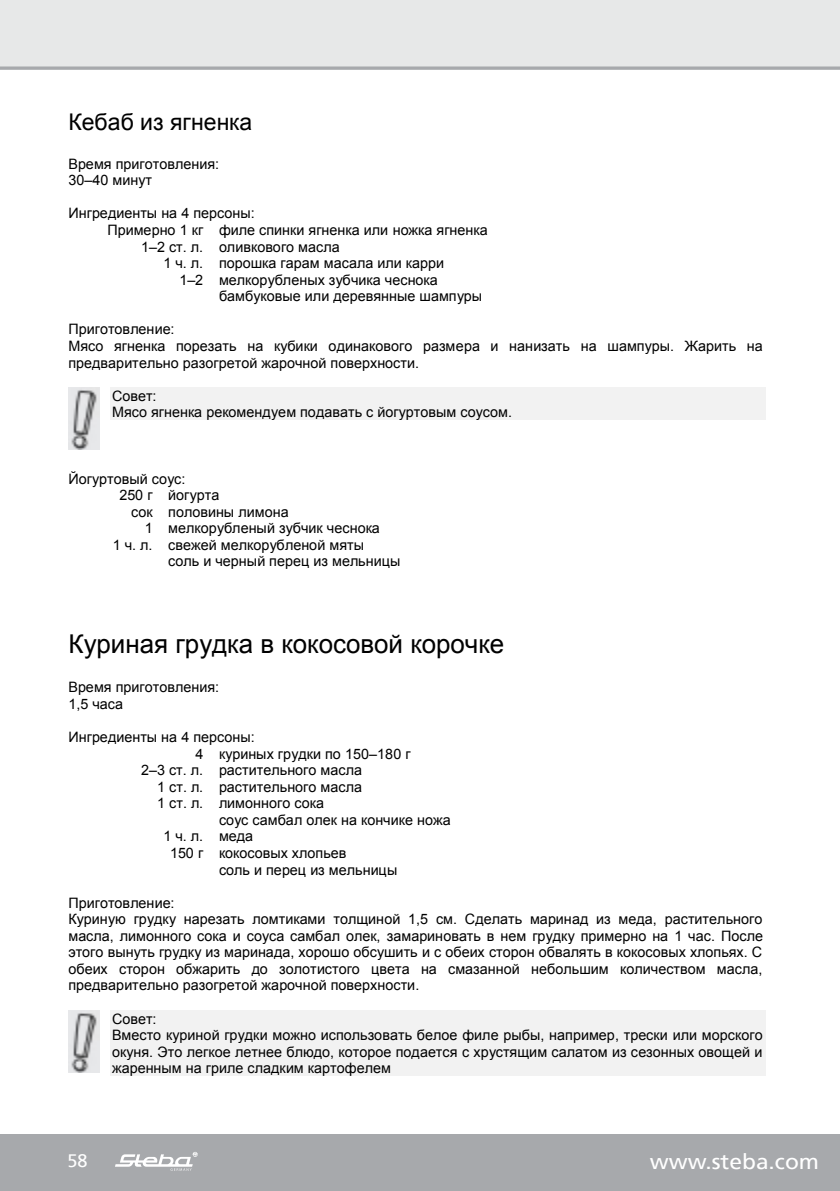
<style>
.page{position:relative;width:840px;height:1191px;background:#fff}
.page>*{position:absolute;margin:0;border:0;box-sizing:border-box;transform-origin:0 0}
.t1{font:26px "Arial";color:#000}
.t2{font:23px "Arial";color:#000}
.t3{font:21.2px "Frutiger";color:#fff;scale:1.07 1}
.t4{font:18px "Frutiger";color:#fff}
.t5{font:14.4px/16.6px "Arial";color:#000}
</style>
<div class="page">
<hr style="left:839px;top:0;width:1px;height:68px;background:#e7e8e8">
<div style="left:0;top:0;width:839px;height:68px;background:#e7e8e8"></div>
<hr style="left:839px;top:1134px;width:1px;height:57px;background:#a7a9ac">
<div style="left:0;top:1134px;width:839px;height:57px;background:#a7a9ac"></div>
<svg style="left:115px;top:1152px;width:82px;height:18px"></svg>
<svg style="left:0;top:66px;width:839px;height:4px;fill:#afb1b3"></svg>
<div style="left:110px;top:387px;width:655px;height:17px;background:#f2f2f2"></div>
<div style="left:110px;top:404px;width:655px;height:16px;background:#f2f2f2"></div>
<div style="left:110px;top:1010px;width:655px;height:17px;background:#f2f2f2"></div>
<div style="left:110px;top:1027px;width:655px;height:16px;background:#f2f2f2"></div>
<div style="left:110px;top:1043px;width:655px;height:17px;background:#f2f2f2"></div>
<div style="left:110px;top:1060px;width:655px;height:16px;background:#f2f2f2"></div>
<img style="left:69px;top:388px;width:30px;height:61px">
<img style="left:69px;top:1010px;width:30px;height:62px">
<h2 class="t2" style="left:68px;top:107px;width:185px">Кебаб из ягненка</h2>
<p class="t5" style="left:68px;top:155px;width:152px">Время приготовления:<br>30–40 минут</p>
<p class="t5" style="left:68px;top:205px;width:188px">Ингредиенты на 4 персоны:</p>
<p class="t5" style="left:107px;top:222px;width:382px">Примерно 1 кг филе спинки ягненка или ножка ягненка</p>
<p class="t5" style="left:141px;top:238px;width:200px">1–2 ст. л. оливкового масла</p>
<p class="t5" style="left:163px;top:255px;width:282px">1 ч. л. порошка гарам масала или карри</p>
<p class="t5" style="left:179px;top:271px;width:260px">1–2 мелкорубленых зубчика чеснока</p>
<p class="t5" style="left:219px;top:288px;width:264px">бамбуковые или деревянные шампуры</p>
<p class="t5" style="left:68px;top:321px;width:695px">Приготовление:<br>Мясо ягненка порезать на кубики одинакового размера и нанизать на шампуры. Жарить на предварительно разогретой жарочной поверхности.</p>
<p class="t5" style="left:112px;top:387px;width:401px">Совет:<br>Мясо ягненка рекомендуем подавать с йогуртовым соусом.</p>
<p class="t5" style="left:68px;top:470px;width:119px">Йогуртовый соус:</p>
<p class="t5" style="left:119px;top:487px;width:101px">250 г йогурта</p>
<p class="t5" style="left:131px;top:503px;width:159px">сок половины лимона</p>
<p class="t5" style="left:145px;top:520px;width:236px">1 мелкорубленый зубчик чеснока</p>
<p class="t5" style="left:113px;top:536px;width:252px">1 ч. л. свежей мелкорубленой мяты</p>
<p class="t5" style="left:168px;top:553px;width:233px">соль и черный перец из мельницы</p>
<h1 class="t1" style="left:68px;top:627px;width:437px">Куриная грудка в кокосовой корочке</h1>
<p class="t5" style="left:68px;top:679px;width:152px">Время приготовления:<br>1,5 часа</p>
<p class="t5" style="left:68px;top:729px;width:188px">Ингредиенты на 4 персоны:</p>
<p class="t5" style="left:195px;top:745px;width:216px">4 куриных грудки по 150–180 г</p>
<p class="t5" style="left:141px;top:762px;width:222px">2–3 ст. л. растительного масла</p>
<p class="t5" style="left:157px;top:778px;width:206px">1 ст. л. растительного масла</p>
<p class="t5" style="left:157px;top:795px;width:168px">1 ст. л. лимонного сока</p>
<p class="t5" style="left:219px;top:811px;width:233px">соус самбал олек на кончике ножа</p>
<p class="t5" style="left:163px;top:828px;width:91px">1 ч. л. меда</p>
<p class="t5" style="left:170px;top:844px;width:178px">150 г кокосовых хлопьев</p>
<p class="t5" style="left:219px;top:861px;width:180px">соль и перец из мельницы</p>
<p class="t5" style="left:68px;top:894px;width:695px">Приготовление:<br>Куриную грудку нарезать ломтиками толщиной 1,5 см. Сделать маринад из меда, растительного масла, лимонного сока и соуса самбал олек, замариновать в нем грудку примерно на 1 час. После этого вынуть грудку из маринада, хорошо обсушить и с обеих сторон обвалять в кокосовых хлопьях. С обеих сторон обжарить до золотистого цвета на смазанной небольшим количеством масла, предварительно разогретой жарочной поверхности.</p>
<p class="t5" style="left:112px;top:1010px;width:651px">Совет:<br>Вместо куриной грудки можно использовать белое филе рыбы, например, трески или морского окуня. Это легкое летнее блюдо, которое подается с хрустящим салатом из сезонных овощей и жаренным на гриле сладким картофелем</p>
<p class="t4" style="left:67px;top:1149px;width:22px">58</p>
<h3 class="t3" style="left:649px;top:1149px;width:160px">www.steba.com</h3>
</div>
